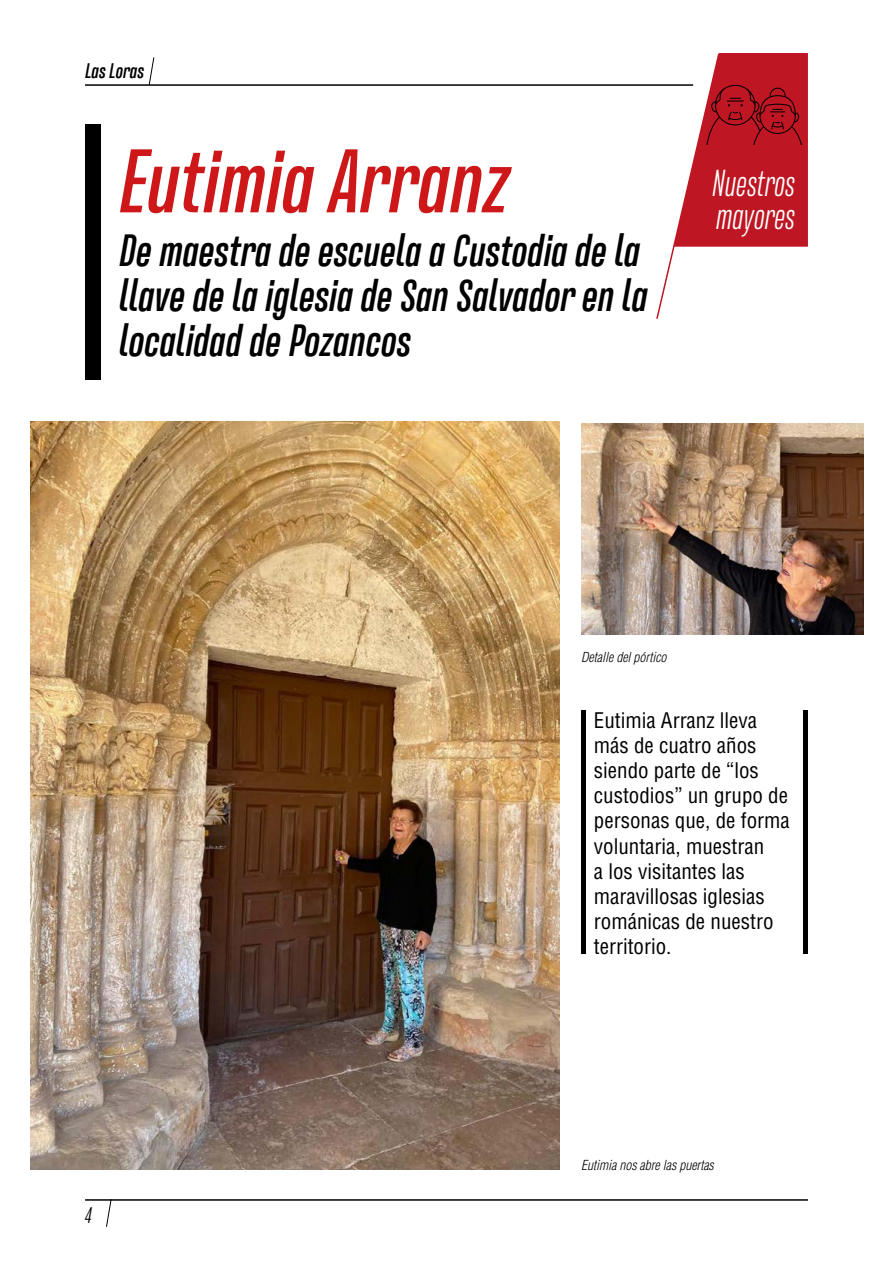
<style>
.page{position:relative;width:893px;height:1263px;background:#fff}
.page>*{position:absolute;margin:0;border:0;box-sizing:border-box;transform-origin:0 0}
.t1{font:italic 700 90px "Naratif Condensed";color:#cd1719}
.t2{font:italic 700 45px/45px "Naratif Condensed";color:#000}
.t3{font:italic 300 37.5px/33px "Naratif Condensed";color:#fff;scale:.9 1}
.t4{font:italic 300 22.5px "Naratif Condensed";color:#000}
.t5{font:condensed 21px/25.2px "Helvetica";color:#000}
.t6{font:italic 700 21px "Naratif Condensed";color:#000}
.t7{font:italic 300 condensed 13.5px "Helvetica";color:#000}
</style>
<div class="page">
<hr style="left:85px;top:84px;width:608px;height:2px;background:#000">
<hr style="left:85px;top:1199px;width:723px;height:2px;background:#000">
<svg style="left:148px;top:57px;width:7px;height:29px"></svg>
<svg style="left:106px;top:1199px;width:6px;height:28px"></svg>
<svg style="left:656px;top:53px;width:152px;height:266px"></svg>
<hr style="left:581px;top:710px;width:4px;height:244px;background:#000">
<hr style="left:804px;top:710px;width:4px;height:244px;background:#000">
<img style="left:31px;top:421px;width:529px;height:748px">
<img style="left:581px;top:423px;width:282px;height:212px">
<div style="left:85px;top:124px;width:16px;height:256px;background:#000"></div>
<p class="t6" style="left:85px;top:59px;width:60px">Las Loras</p>
<h1 class="t1" style="left:119px;top:131px;width:392px">Eutimia Arranz</h1>
<h2 class="t2" style="left:119px;top:228px;width:530px">De maestra de escuela a Custodia de la llave de la iglesia de San Salvador en la localidad de Pozancos</h2>
<h3 class="t3" style="left:712px;top:167px;width:94px">Nuestros mayores</h3>
<p class="t7" style="left:581px;top:649px;width:87px">Detalle del pórtico</p>
<p class="t5" style="left:594px;top:707px;width:197px">Eutimia Arranz lleva más de cuatro años siendo parte de “los custodios” un grupo de personas que, de forma voluntaria, muestran<br>a los visitantes las maravillosas iglesias románicas de nuestro territorio.</p>
<p class="t4" style="left:85px;top:1203px;width:8px">4</p>
<p class="t7" style="left:581px;top:1156px;width:134px">Eutimia nos abre las puertas</p>
</div>
